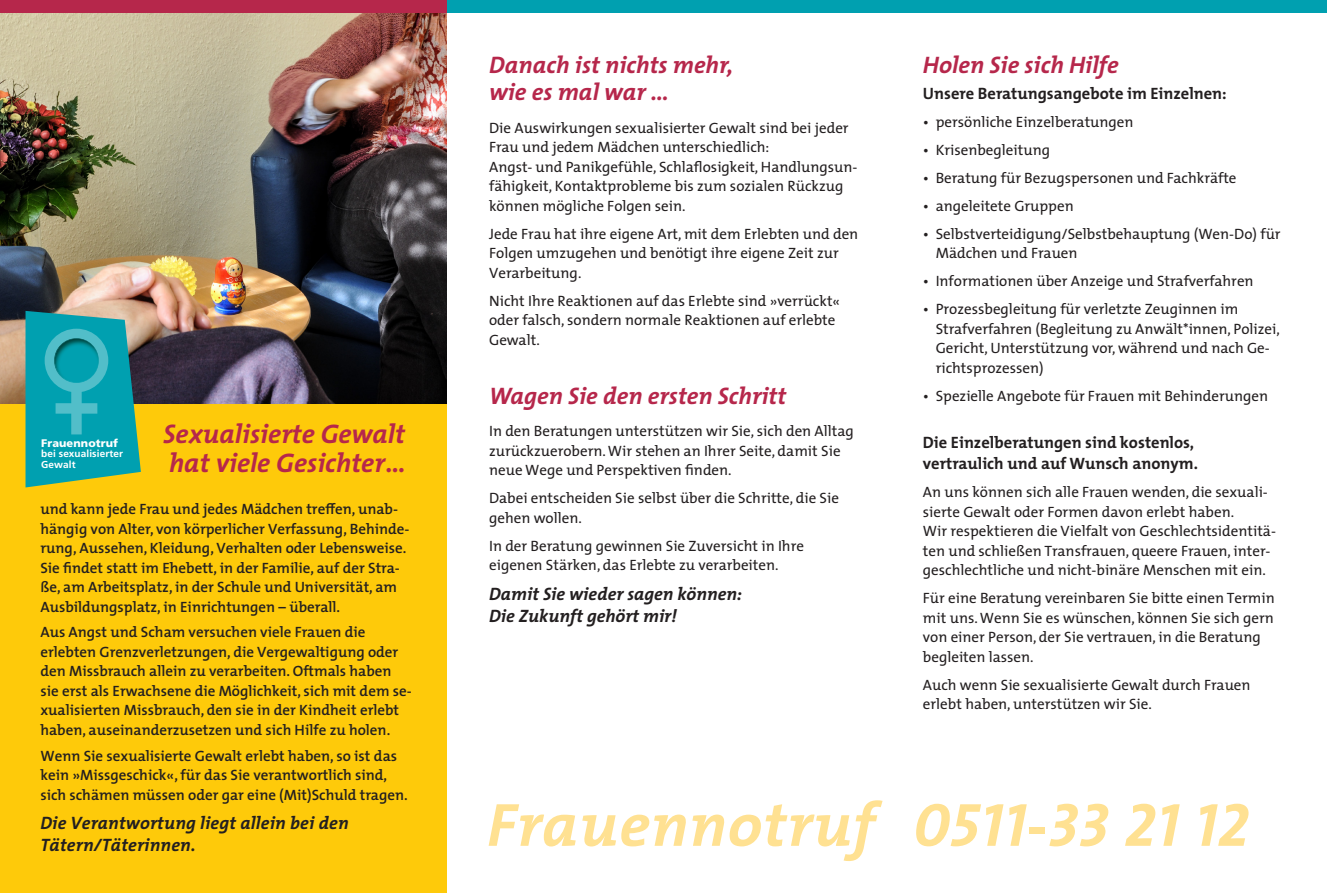
<style>
.page{position:relative;width:1327px;height:893px;background:#fff}
.page>*{position:absolute;margin:0;border:0;box-sizing:border-box;transform-origin:0 0}
.t1{font:italic 700 61.5px "The Mix";letter-spacing:.015em;color:#ffe192}
.t2{font:italic 700 27px/28.5px "The Mix";color:#b6274b}
.t3{font:italic 700 24px/27px "The Mix";color:#b6274b}
.t4{font:italic 700 18px/22.5px "The Mix";letter-spacing:.01em;color:#231f20}
.t5{font:700 16.5px/21px "The Mix";color:#231f20}
.t6{font:15px/19.5px "The Mix";color:#231f20}
.t7{font:600 15px/19.5px "The Mix";color:#231f20}
.t8{font:900 10.95px "Frutiger";letter-spacing:.01em;color:#fff}
.t9{font:700 10.05px/10.6px "Frutiger";letter-spacing:.01em;color:#fff}
.s1{font-family:"The Mix Bold Italic Caps";font-weight:400;font-style:normal}
</style>
<div class="page">
<div style="left:0;top:395px;width:446px;height:498px;background:#feca0a"></div>
<img style="left:0;top:13px;width:446px;height:391px">
<div style="left:446px;top:0;width:881px;height:13px;background:#00a0b0"></div>
<div style="left:0;top:0;width:446px;height:13px;background:#b6274b"></div>
<svg style="left:26px;top:311px;width:115px;height:176px;background:#24a2a3"></svg>
<img style="left:54px;top:338px;width:45px;height:45px">
<img style="left:55px;top:339px;width:43px;height:43px;border-radius:22px">
<p class="t8" style="left:41px;top:436px;width:79px">Frauennotruf</p>
<p class="t9" style="left:41px;top:448px;width:83px">bei sexualisierter<br>Gewalt</p>
<h2 class="t2" style="left:163px;top:419px;width:244px">Sexualisierte Gewalt hat viele Gesichter...</h2>
<p class="t7" style="left:40px;top:499px;width:370px">und kann jede Frau und jedes Mädchen treffen, unab&shy;hängig von Alter, von körperlicher Verfassung, Behinde&shy;rung, Aussehen, Kleidung, Verhalten oder Lebensweise.<br>Sie findet statt im Ehebett, in der Familie, auf der Stra&shy;ße, am Arbeitsplatz, in der Schule und Universität, am Ausbildungsplatz, in Einrichtungen – überall.</p>
<p class="t7" style="left:40px;top:622px;width:373px">Aus Angst und Scham versuchen viele Frauen die erlebten Grenzverletzungen, die Vergewaltigung oder den Missbrauch allein zu verarbeiten. Oftmals haben sie erst als Erwachsene die Möglichkeit, sich mit dem se&shy;xualisierten Missbrauch, den sie in der Kindheit erlebt haben, auseinanderzusetzen und sich Hilfe zu holen.</p>
<p class="t7" style="left:40px;top:746px;width:369px">Wenn Sie sexualisierte Gewalt erlebt haben, so ist das kein »Missgeschick«, für das Sie verantwortlich sind, sich schämen müssen oder gar eine (Mit)Schuld tragen.</p>
<p class="t4" style="left:40px;top:811px;width:310px">Die Verantwortung liegt allein bei den<br>Tätern/Täterinnen.</p>
<h3 class="t3" style="left:489px;top:51px;width:245px">Danach ist nichts mehr, wie es mal war …</h3>
<p class="t6" style="left:489px;top:117px;width:370px">Die Auswirkungen sexualisierter Gewalt sind bei jeder Frau und jedem Mädchen unterschiedlich:<br>Angst- und Panikgefühle, Schlaflosigkeit, Handlungsun&shy;fähigkeit, Kontaktprobleme bis zum sozialen Rückzug können mögliche Folgen sein.</p>
<p class="t6" style="left:489px;top:223px;width:371px">Jede Frau hat ihre eigene Art, mit dem Erlebten und den<br>Folgen umzugehen und benötigt ihre eigene Zeit zur<br>Verarbeitung.</p>
<p class="t6" style="left:489px;top:290px;width:352px">Nicht Ihre Reaktionen auf das Erlebte sind »verrückt« oder falsch, sondern normale Reaktionen auf erlebte<br>Gewalt.</p>
<h3 class="t3" style="left:489px;top:382px;width:298px">Wagen Sie den ersten Schritt</h3>
<p class="t6" style="left:489px;top:421px;width:366px">In den Beratungen unterstützen wir Sie, sich den Alltag zurückzuerobern. Wir stehen an Ihrer Seite, damit Sie neue Wege und Perspektiven finden.</p>
<p class="t6" style="left:489px;top:488px;width:351px">Dabei entscheiden Sie selbst über die Schritte, die Sie gehen wollen.</p>
<p class="t6" style="left:489px;top:535px;width:316px">In der Beratung gewinnen Sie Zuversicht in Ihre eigenen Stärken, das Erlebte zu verarbeiten.</p>
<p class="t4" style="left:489px;top:582px;width:254px">Damit Sie wieder sagen können:<br>Die Zukunft gehört mir!</p>
<h3 class="t3" style="left:923px;top:51px;width:197px">Holen Sie sich Hilfe</h3>
<p class="t5" style="left:923px;top:82px;width:305px">Unsere Beratungsangebote im Einzelnen:</p>
<p class="t6" style="left:923px;top:111px;width:212px">• persönliche Einzelberatungen</p>
<p class="t6" style="left:923px;top:139px;width:129px">• Krisenbegleitung</p>
<p class="t6" style="left:923px;top:167px;width:315px">• Beratung für Bezugspersonen und Fachkräfte</p>
<p class="t6" style="left:923px;top:195px;width:152px">• angeleitete Gruppen</p>
<p class="t6" style="left:935px;top:223px;width:346px;text-indent:-13px">• Selbstverteidigung/Selbstbehauptung (Wen-Do) für<br>Mädchen und Frauen</p>
<p class="t6" style="left:923px;top:271px;width:332px">• Informationen über Anzeige und Strafverfahren</p>
<p class="t6" style="left:935px;top:299px;width:346px;text-indent:-13px">• Prozessbegleitung für verletzte Zeuginnen im Strafverfahren (Begleitung zu Anwält*innen, Polizei, Gericht, Unterstützung vor, während und nach Ge&shy;richtsprozessen)</p>
<p class="t6" style="left:923px;top:385px;width:346px">• Spezielle Angebote für Frauen mit Behinderungen</p>
<p class="t5" style="left:923px;top:432px;width:276px">Die Einzelberatungen sind kostenlos, vertraulich und auf Wunsch anonym.</p>
<p class="t6" style="left:923px;top:482px;width:354px">An uns können sich alle Frauen wenden, die sexuali&shy;sierte Gewalt oder Formen davon erlebt haben.<br>Wir respektieren die Vielfalt von Geschlechtsidentitä&shy;ten und schließen Transfrauen, queere Frauen, inter&shy;geschlechtliche und nicht-binäre Menschen mit ein.</p>
<p class="t6" style="left:923px;top:588px;width:353px">Für eine Beratung vereinbaren Sie bitte einen Termin mit uns. Wenn Sie es wünschen, können Sie sich gern von einer Person, der Sie vertrauen, in die Beratung begleiten lassen.</p>
<p class="t6" style="left:923px;top:675px;width:329px">Auch wenn Sie sexualisierte Gewalt durch Frauen erlebt haben, unterstützen wir Sie.</p>
<h1 class="t1" style="left:487px;top:773px;width:763px">Frauennotruf <span class="s1">0511-33 21 12</span></h1>
</div>
